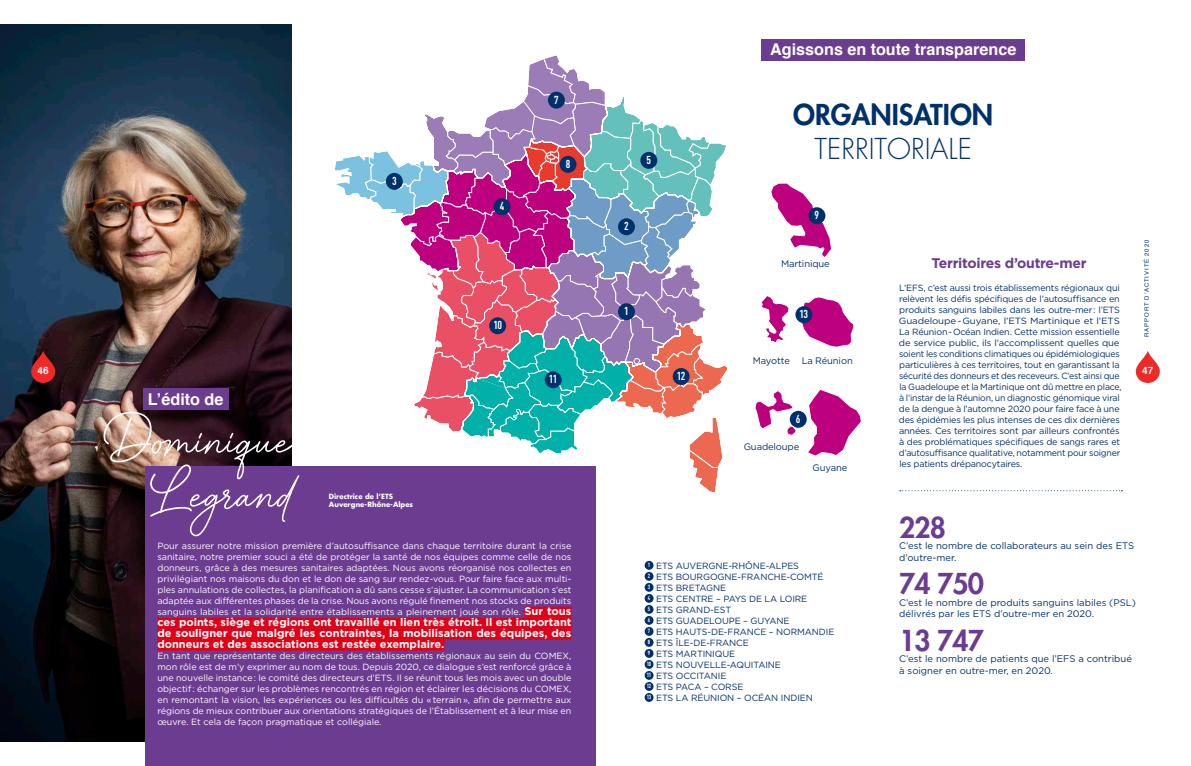
<style>
.page{position:relative;width:1191px;height:766px;background:#fff}
.page>*{position:absolute;margin:0;border:0;box-sizing:border-box;transform-origin:0 0}
.t1{font:700 55px/54px "Kalista Script";color:#fff;text-align:right}
.t2{font:800 28px "Futura Std";letter-spacing:-.03em;color:#6c3c90}
.t3{font:800 28px "Futura Std";color:#00306b}
.t4{font:300 28px "Futura Std";color:#00306b}
.t5{font:700 16.2px "Helvetica";color:#fff}
.t6{font:700 14px "Gotham";letter-spacing:-.02em;color:#6c3c90}
.t7{font:700 condensed 11.4px "DIN Pro";letter-spacing:-.05em;color:#fff}
.t8{font:700 11px/11px "Gotham";color:#fff;text-align:justify}
.t9{font:700 10.1px "Helvetica";color:#fff}
.t10{font:9.5px/11.4px "Gotham";color:#00306b}
.t11{font:9.4px "Gotham";letter-spacing:-.01em;color:#00306b}
.t12{font:9px/11px "Gotham";color:#fff;text-align:justify}
.t13{font:9px/11px "Gotham";letter-spacing:-.02em;color:#00306b}
.t14{font:700 7px/8px "Futura Std";color:#fff}
.t15{font:6px "Helvetica";letter-spacing:.16em;color:#00306b}
.s1{font-weight:700;font-size:11px}
</style>
<div class="page">
<svg style="left:335px;top:55px;width:392px;height:438px"></svg>
<div style="left:618px;top:303px;width:17px;height:17px;background:#00306b;border-radius:50%"></div>
<div style="left:618px;top:218px;width:17px;height:17px;background:#00306b;border-radius:50%"></div>
<div style="left:386px;top:173px;width:17px;height:17px;background:#00306b;border-radius:50%"></div>
<div style="left:493px;top:198px;width:17px;height:17px;background:#00306b;border-radius:50%"></div>
<div style="left:640px;top:152px;width:17px;height:17px;background:#00306b;border-radius:50%"></div>
<div style="left:548px;top:92px;width:17px;height:17px;background:#00306b;border-radius:50%"></div>
<div style="left:559px;top:156px;width:17px;height:17px;background:#00306b;border-radius:50%"></div>
<div style="left:489px;top:317px;width:17px;height:17px;background:#00306b;border-radius:50%"></div>
<div style="left:545px;top:371px;width:16px;height:17px;background:#00306b;border-radius:50%"></div>
<div style="left:672px;top:368px;width:17px;height:17px;background:#00306b;border-radius:50%"></div>
<div style="left:789px;top:410px;width:17px;height:17px;background:#00306b;border-radius:50%"></div>
<svg style="left:755px;top:390px;width:41px;height:46px"></svg>
<svg style="left:808px;top:389px;width:53px;height:67px"></svg>
<svg style="left:761px;top:295px;width:28px;height:48px"></svg>
<svg style="left:798px;top:297px;width:56px;height:51px"></svg>
<div style="left:795px;top:306px;width:17px;height:17px;background:#00306b;border-radius:50%"></div>
<svg style="left:771px;top:183px;width:61px;height:75px"></svg>
<div style="left:808px;top:207px;width:17px;height:17px;background:#00306b;border-radius:50%"></div>
<img style="left:0;top:24px;width:292px;height:717px">
<div style="left:145px;top:466px;width:450px;height:299px;background:#6c3c90"></div>
<div style="left:524px;top:606px;width:47px;height:11px;background:#e30014"></div>
<div style="left:157px;top:617px;width:414px;height:11px;background:#e30014"></div>
<div style="left:157px;top:628px;width:414px;height:11px;background:#e30014"></div>
<div style="left:157px;top:639px;width:287px;height:11px;background:#e30014"></div>
<svg style="left:899px;top:490px;width:223px;height:1px"></svg>
<svg style="left:644px;top:560px;width:9px;height:9px"></svg>
<svg style="left:644px;top:571px;width:9px;height:9px"></svg>
<svg style="left:644px;top:582px;width:9px;height:9px"></svg>
<svg style="left:644px;top:593px;width:9px;height:9px"></svg>
<svg style="left:644px;top:604px;width:9px;height:9px"></svg>
<svg style="left:644px;top:615px;width:9px;height:9px"></svg>
<svg style="left:644px;top:626px;width:9px;height:9px"></svg>
<svg style="left:644px;top:637px;width:9px;height:9px"></svg>
<svg style="left:644px;top:648px;width:9px;height:9px"></svg>
<svg style="left:644px;top:659px;width:9px;height:9px"></svg>
<svg style="left:644px;top:670px;width:9px;height:9px"></svg>
<svg style="left:644px;top:681px;width:9px;height:9px"></svg>
<svg style="left:644px;top:692px;width:9px;height:9px"></svg>
<div style="left:761px;top:40px;width:263px;height:21px;background:#6c3c90"></div>
<div style="left:143px;top:388px;width:85px;height:21px;background:#6c3c90"></div>
<svg style="left:1135px;top:350px;width:24px;height:33px"></svg>
<svg style="left:31px;top:350px;width:24px;height:33px"></svg>
<p class="t7" style="left:392px;top:172px;width:6px">3</p>
<p class="t7" style="left:500px;top:198px;width:6px">4</p>
<p class="t7" style="left:554px;top:91px;width:6px">7</p>
<p class="t7" style="left:566px;top:155px;width:6px">8</p>
<p class="t7" style="left:646px;top:151px;width:6px">5</p>
<p class="t7" style="left:624px;top:218px;width:6px">2</p>
<h3 class="t5" style="left:770px;top:36px;width:248px">Agissons en toute transparence</h3>
<h2 class="t3" style="left:793px;top:97px;width:201px">ORGANISATION</h2>
<h2 class="t4" style="left:814px;top:132px;width:159px">TERRITORIALE</h2>
<p class="t7" style="left:814px;top:207px;width:6px">9</p>
<p class="t15" style="left:1142px;top:337px;width:99px;rotate:-90deg">RAPPORT D’ACTIVITÉ 2020</p>
<h3 class="t6" style="left:931px;top:254px;width:156px">Territoires d’outre-mer</h3>
<p class="t13" style="left:898px;top:281px;width:224px">L’EFS, c’est aussi trois établissements régionaux qui relèvent les défis spécifiques de l’autosuffisance en produits sanguins labiles dans les outre-mer : l’ETS Guadeloupe - Guyane, l’ETS Martinique et l’ETS La Réunion - Océan Indien. Cette mission essentielle de service public, ils l’accomplissent quelles que soient les conditions climatiques ou épidémiologiques particulières à ces territoires, tout en garantissant la sécurité des donneurs et des receveurs. C’est ainsi que la Guadeloupe et la Martinique ont dû mettre en place, à l’instar de la Réunion, un diagnostic génomique viral de la dengue à l’automne 2020 pour faire face à une des épidémies les plus intenses de ces dix dernières années. Ces territoires sont par ailleurs confrontés à des problématiques spécifiques de sangs rares et d’autosuffisance qualitative, notamment pour soigner les patients drépanocytaires.</p>
<p class="t11" style="left:781px;top:258px;width:50px">Martinique</p>
<p class="t7" style="left:624px;top:303px;width:6px">1</p>
<p class="t7" style="left:799px;top:306px;width:10px">13</p>
<p class="t7" style="left:493px;top:317px;width:10px">10</p>
<p class="t11" style="left:752px;top:355px;width:39px">Mayotte</p>
<p class="t11" style="left:801px;top:354px;width:53px">La Réunion</p>
<p class="t9" style="left:38px;top:362px;width:13px">46</p>
<p class="t9" style="left:1142px;top:362px;width:13px">47</p>
<p class="t7" style="left:549px;top:371px;width:10px">11</p>
<p class="t7" style="left:677px;top:367px;width:10px">12</p>
<h3 class="t5" style="left:148px;top:386px;width:77px">L’édito de</h3>
<h1 class="t1" style="left:103px;top:406px;width:193px">Dominique<br>Legrand</h1>
<p class="t7" style="left:796px;top:410px;width:6px">6</p>
<p class="t11" style="left:743px;top:440px;width:57px">Guadeloupe</p>
<p class="t11" style="left:812px;top:461px;width:36px">Guyane</p>
<p class="t14" style="left:329px;top:492px;width:86px">Directrice de l’ETS<br>Auvergne-Rhône-Alpes</p>
<h2 class="t2" style="left:899px;top:509px;width:48px">228</h2>
<p class="t10" style="left:899px;top:540px;width:236px">C’est le nombre de collaborateurs au sein des ETS d’outre-mer.</p>
<h2 class="t2" style="left:899px;top:566px;width:86px">74 750</h2>
<p class="t10" style="left:899px;top:596px;width:238px">C’est le nombre de produits sanguins labiles (PSL) délivrés par les ETS d’outre-mer en 2020.</p>
<h2 class="t2" style="left:899px;top:622px;width:86px">13 747</h2>
<p class="t10" style="left:899px;top:652px;width:234px">C’est le nombre de patients que l’EFS a contribué à soigner en outre-mer, en 2020.</p>
<p class="t12" style="left:157px;top:540px;width:415px">Pour assurer notre mission première d’autosuffisance dans chaque territoire durant la crise sanitaire, notre premier souci a été de protéger la santé de nos équipes comme celle de nos donneurs, grâce à des mesures sanitaires adaptées. Nous avons réorganisé nos collectes en privilégiant nos maisons du don et le don de sang sur rendez-vous. Pour faire face aux multi&shy;ples annulations de collectes, la planification a dû sans cesse s’ajuster. La communication s’est adaptée aux différentes phases de la crise. Nous avons régulé finement nos stocks de produits sanguins labiles et la solidarité entre établissements a pleinement joué son rôle. <span class="s1">Sur tous</span></p>
<p class="t8" style="left:157px;top:616px;width:415px">ces points, siège et régions ont travaillé en lien très étroit. Il est important de souligner que malgré les contraintes, la mobilisation des équipes, des donneurs et des associations est restée exemplaire.</p>
<p class="t12" style="left:157px;top:650px;width:415px">En tant que représentante des directeurs des établissements régionaux au sein du COMEX, mon rôle est de m’y exprimer au nom de tous. Depuis 2020, ce dialogue s’est renforcé grâce à une nouvelle instance : le comité des directeurs d’ETS. Il se réunit tous les mois avec un double objectif : échanger sur les problèmes rencontrés en région et éclairer les décisions du COMEX, en remontant la vision, les expériences ou les difficultés du « terrain », afin de permettre aux régions de mieux contribuer aux orientations stratégiques de l’Établissement et à leur mise en œuvre. Et cela de façon pragmatique et collégiale.</p>
<p class="t13" style="left:647px;top:560px;width:189px"><sup>1</sup> ETS AUVERGNE-RHÔNE-ALPES<br><sup>2</sup> ETS BOURGOGNE-FRANCHE-COMTÉ<br><sup>3</sup> ETS BRETAGNE<br><sup>4</sup> ETS CENTRE – PAYS DE LA LOIRE<br><sup>5</sup> ETS GRAND-EST<br><sup>6</sup> ETS GUADELOUPE – GUYANE<br><sup>7</sup> ETS HAUTS-DE-FRANCE – NORMANDIE<br><sup>8</sup> ETS ÎLE-DE-FRANCE<br><sup>9</sup> ETS MARTINIQUE<br><sup>10</sup> ETS NOUVELLE-AQUITAINE<br><sup>11</sup> ETS OCCITANIE<br><sup>12</sup> ETS PACA – CORSE<br><sup>13</sup> ETS LA RÉUNION – OCÉAN INDIEN</p>
</div>
